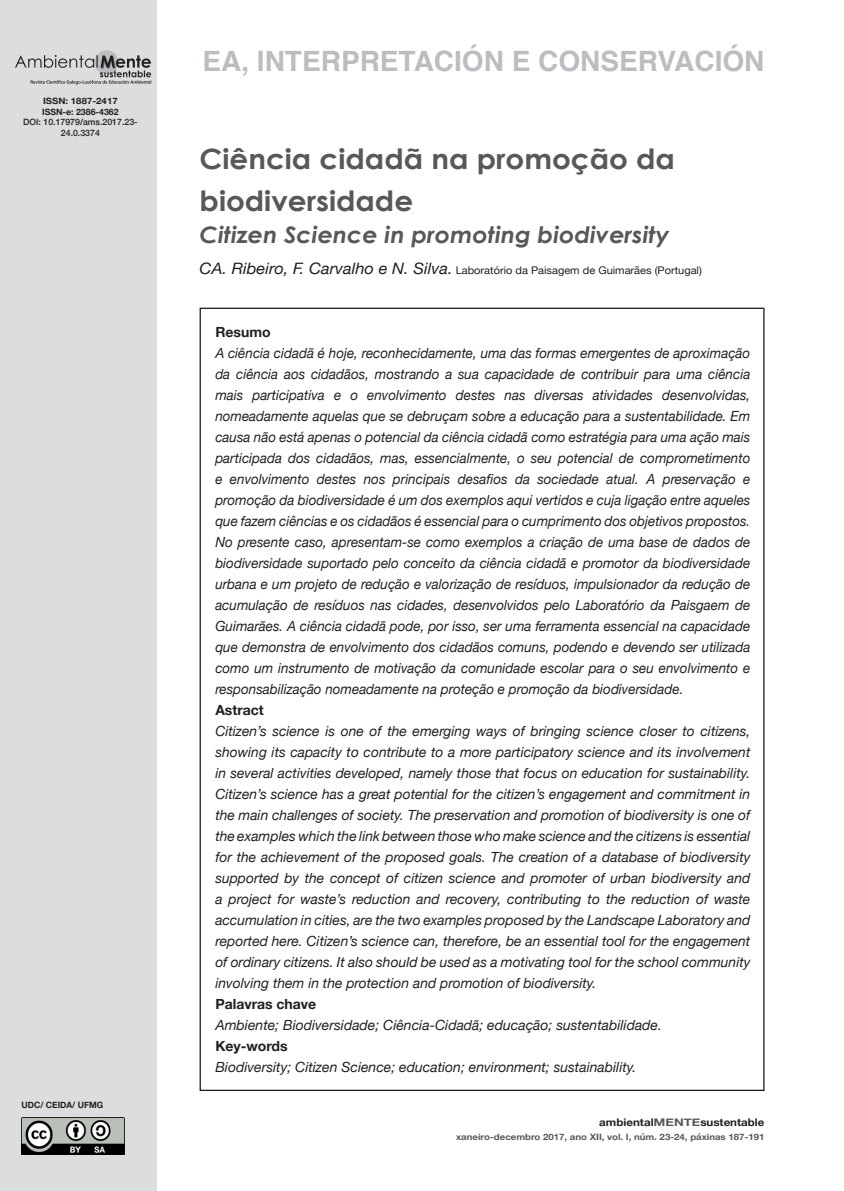
<style>
.page{position:relative;width:844px;height:1191px;background:#fff}
.page>*{position:absolute;margin:0;border:0;box-sizing:border-box;transform-origin:0 0}
.t1{font:700 28px/42px "Century Gothic";color:#57585a;scale:1.05 1}
.t2{font:700 28px "Helvetica";color:#bcbdc0}
.t3{font:italic 700 22.75px "Century Gothic";color:#57585a;scale:1.05 1}
.t4{font:700 17.5px "Century Gothic";color:#57585a;scale:1.1 1}
.t5{font:italic 14px/21px "Helvetica Neue";color:#231f20;text-align:justify;scale:.96 1}
.t6{font:italic 14px/21px "Helvetica Neue";color:#231f20;text-align:justify}
.t7{font:700 14px "Helvetica Neue";color:#231f20}
.t8{font:10.5px "Helvetica Neue";color:#231f20;scale:1.05 1}
.t9{font:700 10.5px "Helvetica Neue";color:#231f20;scale:1.1 1}
.t10{font:700 8.75px "Helvetica Neue";color:#57585a;scale:1.1 1}
.t11{font:500 8.75px/10.5px "Helvetica Neue";color:#231f20;text-align:center}
.t12{font:700 8.75px/10.5px "Helvetica Neue";color:#231f20;scale:1.1 1}
.t13{font:700 8.75px "Helvetica Neue";color:#231f20}
.s1{font-style:italic;font-size:15.75px}
.s2{color:#57585a}
</style>
<div class="page">
<div style="left:0;top:0;width:157px;height:1191px;background:#dcdddf"></div>
<div style="left:95px;top:50px;width:24px;height:24px;background:#bcbdc0;border-radius:50%"></div>
<svg style="left:15px;top:55px;width:136px;height:30px"></svg>
<img style="left:21px;top:1118px;width:104px;height:36px">
<p class="t12" style="left:42px;top:96px;width:71px">ISSN: 1887-2417<br>ISSN-e: 2386-4362</p>
<p class="t11" style="left:23px;top:117px;width:116px">DOI: 10.17979/ams.2017.23-<br>24.0.3374</p>
<p class="t13" style="left:21px;top:1099px;width:83px">UDC/ CEIDA/ UFMG</p>
<h1 class="t2" style="left:202px;top:50px;width:563px">EA, INTERPRETACIÓN E CONSERVACIÓN</h1>
<h1 class="t1" style="left:199px;top:137px;width:454px">Ciência cidadã na promoção da biodiversidade</h1>
<h2 class="t3" style="left:199px;top:220px;width:449px">Citizen Science in promoting biodiversity</h2>
<p class="t8" style="left:199px;top:264px;width:480px"><span class="s1">CA. Ribeiro, F. Carvalho e N. Silva.</span> Laboratório da Paisagem de Guimarães (Portugal)</p>
<p class="t7" style="left:215px;top:323px;width:57px">Resumo</p>
<p class="t5" style="left:215px;top:342px;width:558px">A ciência cidadã é hoje, reconhecidamente, uma das formas emergentes de aproximação da ciência aos cidadãos, mostrando a sua capacidade de contribuir para uma ciência mais participativa e o envolvimento destes nas diversas atividades desenvolvidas, nomeadamente aquelas que se debruçam sobre a educação para a sustentabilidade. Em causa não está apenas o potencial da ciência cidadã como estratégia para uma ação mais participada dos cidadãos, mas, essencialmente, o seu potencial de comprometimento e envolvimento destes nos principais desafios da sociedade atual. A preservação e promoção da biodiversidade é um dos exemplos aqui vertidos e cuja ligação entre aqueles que fazem ciências e os cidadãos é essencial para o cumprimento dos objetivos propostos.<br>No presente caso, apresentam-se como exemplos a criação de uma base de dados de biodiversidade suportado pelo conceito da ciência cidadã e promotor da biodiversidade urbana e um projeto de redução e valorização de resíduos, impulsionador da redução de acumulação de resíduos nas cidades, desenvolvidos pelo Laboratório da Paisgaem de Guimarães. A ciência cidadã pode, por isso, ser uma ferramenta essencial na capacidade que demonstra de envolvimento dos cidadãos comuns, podendo e devendo ser utilizada como um instrumento de motivação da comunidade escolar para o seu envolvimento e responsabilização nomeadamente na proteção e promoção da biodiversidade.</p>
<p class="t7" style="left:215px;top:701px;width:50px">Astract</p>
<p class="t6" style="left:215px;top:720px;width:536px">Citizen’s science is one of the emerging ways of bringing science closer to citizens, showing its capacity to contribute to a more participatory science and its involvement in several activities developed, namely those that focus on education for sustainability.<br>Citizen’s science has a great potential for the citizen’s engagement and commitment in the main challenges of society. The preservation and promotion of biodiversity is one of the examples which the link between those who make science and the citizens is essential for the achievement of the proposed goals. The creation of a database of biodiversity supported by the concept of citizen science and promoter of urban biodiversity and a project for waste’s reduction and recovery, contributing to the reduction of waste accumulation in cities, are the two examples proposed by the Landscape Laboratory and reported here. Citizen’s science can, therefore, be an essential tool for the engagement of ordinary citizens. It also should be used as a motivating tool for the school community involving them in the protection and promotion of biodiversity.</p>
<p class="t7" style="left:215px;top:995px;width:102px">Palavras chave</p>
<p class="t6" style="left:215px;top:1014px;width:448px">Ambiente; Biodiversidade; Ciência-Cidadã; educação; sustentabilidade.</p>
<p class="t7" style="left:215px;top:1037px;width:74px">Key-words</p>
<p class="t6" style="left:215px;top:1056px;width:422px">Biodiversity; Citizen Science; education; environment; sustainability.</p>
<p class="t9" style="left:599px;top:1115px;width:152px">ambiental<span class="s2">MENTE</span>sustentable</p>
<p class="t10" style="left:456px;top:1131px;width:282px">xaneiro-decembro 2017, ano XII, vol. I, núm. 23-24, páxinas 187-191</p>
<p class="t4" style="left:732px;top:1130px;width:31px">187</p>
</div>
